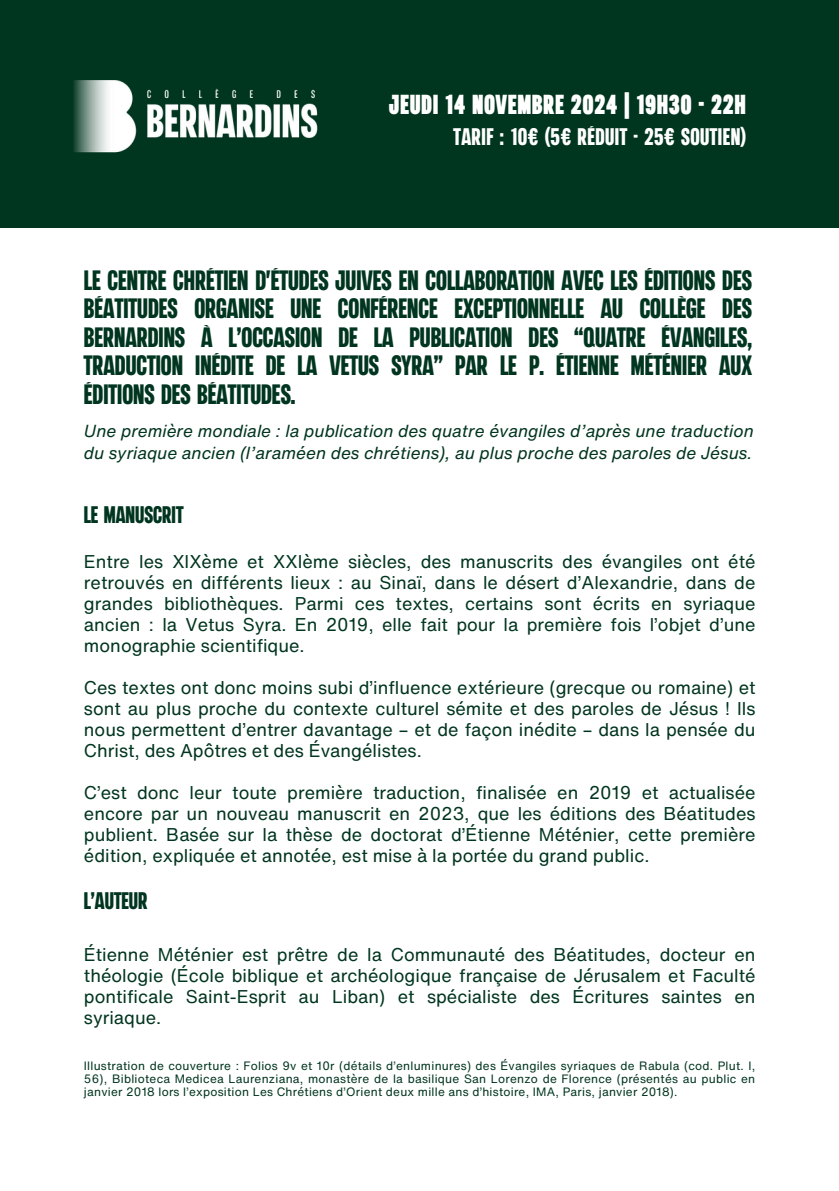
<style>
.page{position:relative;width:839px;height:1191px;background:#fff}
.page>*{position:absolute;margin:0;border:0;box-sizing:border-box;transform-origin:0 0}
.t1{font:700 28px/28.4px "Bernardins 2023";color:#00351f;text-align:justify}
.t2{font:900 26.8px "Bernardins 2023";letter-spacing:.02em;color:#fff}
.t3{font:700 24px "Bernardins 2023";letter-spacing:.02em;color:#fff}
.t4{font:700 24px "Bernardins 2023";color:#00351f}
.t5{font:18px/21px "Helvetica Now Text";color:#00351f;text-align:justify}
.t6{font:italic 17px/22.6px "Helvetica Now Text";color:#00351f}
.t7{font:11.8px/12.8px "Helvetica Now Text";letter-spacing:.02em;color:#00351f;text-align:justify}
</style>
<div class="page">
<div style="left:0;top:0;width:838px;height:228px;background:#00351f"></div>
<img style="left:73px;top:80px;width:245px;height:73px">
<p class="t2" style="left:389px;top:93px;width:358px">JEUDI 14 NOVEMBRE 2024 | 19H30 - 22H</p>
<p class="t3" style="left:453px;top:127px;width:294px">TARIF : 10€ (5€ RÉDUIT - 25€ SOUTIEN)</p>
<h1 class="t1" style="left:84px;top:267px;width:669px">LE CENTRE CHRÉTIEN D'ÉTUDES JUIVES EN COLLABORATION AVEC LES ÉDITIONS DES BÉATITUDES ORGANISE UNE CONFÉRENCE EXCEPTIONNELLE AU COLLÈGE DES BERNARDINS À L’OCCASION DE LA PUBLICATION DES “QUATRE ÉVANGILES, TRADUCTION INÉDITE DE LA VETUS SYRA” PAR LE P. ÉTIENNE MÉTÉNIER AUX ÉDITIONS DES BÉATITUDES.</h1>
<h3 class="t6" style="left:84px;top:419px;width:671px">Une première mondiale : la publication des quatre évangiles d’après une traduction du syriaque ancien (l’araméen des chrétiens), au plus proche des paroles de Jésus.</h3>
<h4 class="t4" style="left:84px;top:505px;width:101px">LE MANUSCRIT</h4>
<h2 class="t5" style="left:84px;top:551px;width:673px">Entre les XIXème et XXIème siècles, des manuscrits des évangiles ont été retrouvés en différents lieux : au Sinaï, dans le désert d’Alexandrie, dans de grandes bibliothèques. Parmi ces textes, certains sont écrits en syriaque ancien : la Vetus Syra. En 2019, elle fait pour la première fois l’objet d’une monographie scientifique.</h2>
<h4 class="t5" style="left:84px;top:677px;width:673px">Ces textes ont donc moins subi d’influence extérieure (grecque ou romaine) et sont au plus proche du contexte culturel sémite et des paroles de Jésus ! Ils nous permettent d’entrer davantage – et de façon inédite – dans la pensée du Christ, des Apôtres et des Évangélistes.</h4>
<h4 class="t5" style="left:84px;top:782px;width:673px">C’est donc leur toute première traduction, finalisée en 2019 et actualisée encore par un nouveau manuscrit en 2023, que les éditions des Béatitudes publient. Basée sur la thèse de doctorat d’Étienne Méténier, cette première édition, expliquée et annotée, est mise à la portée du grand public.</h4>
<h4 class="t4" style="left:84px;top:890px;width:64px">L’AUTEUR</h4>
<h3 class="t5" style="left:84px;top:944px;width:673px">Étienne Méténier est prêtre de la Communauté des Béatitudes, docteur en théologie (École biblique et archéologique française de Jérusalem et Faculté pontificale Saint-Esprit au Liban) et spécialiste des Écritures saintes en syriaque.</h3>
<p class="t7" style="left:84px;top:1059px;width:672px">Illustration de couverture : Folios 9v et 10r (détails d’enluminures) des Évangiles syriaques de Rabula (cod. Plut. I, 56), Biblioteca Medicea Laurenziana, monastère de la basilique San Lorenzo de Florence (présentés au public en janvier 2018 lors l’exposition Les Chrétiens d’Orient deux mille ans d’histoire, IMA, Paris, janvier 2018).</p>
</div>
